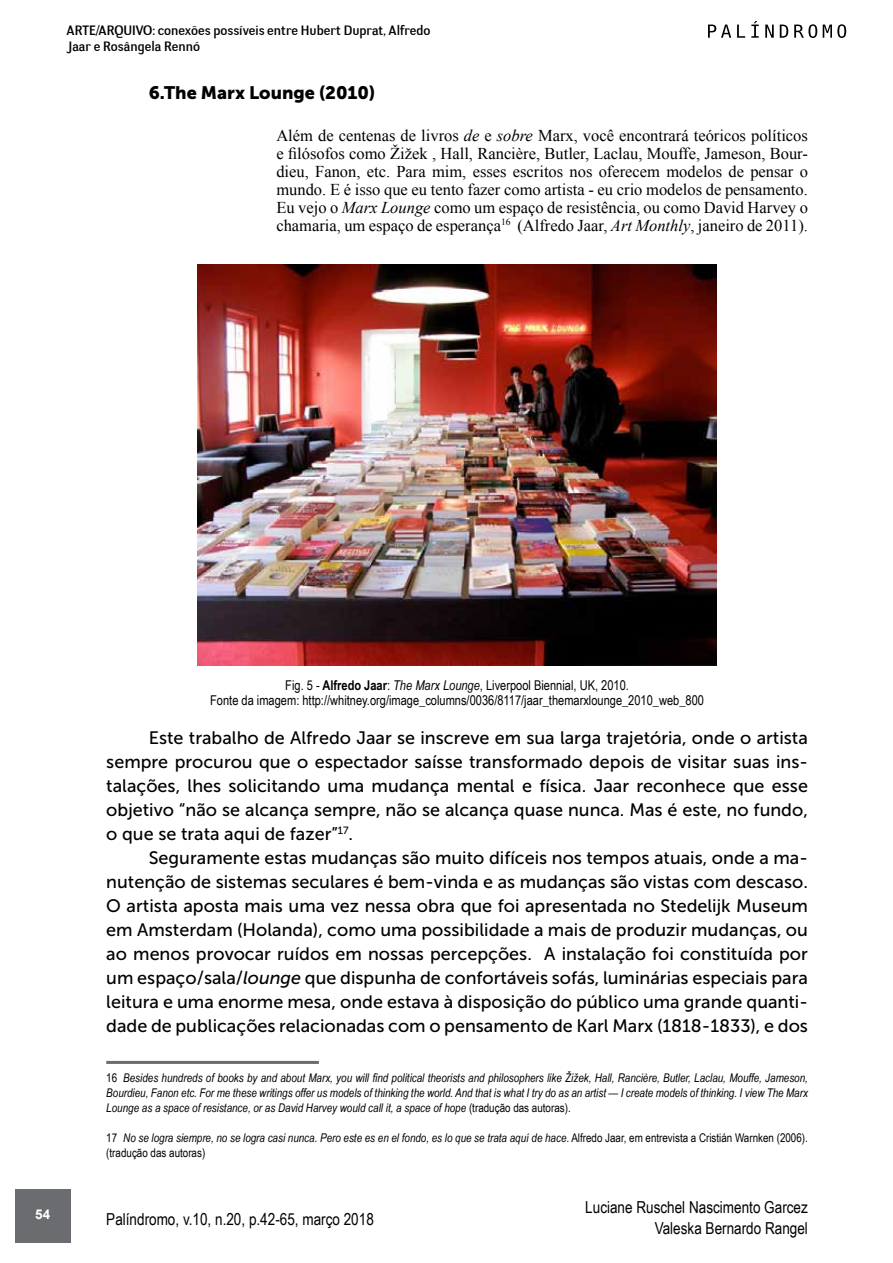
<style>
.page{position:relative;width:893px;height:1263px;background:#fff}
.page>*{position:absolute;margin:0;border:0;box-sizing:border-box;transform-origin:0 0}
.t1{font:18px/24px "Museo Sans 500";color:#000;text-align:justify}
.t2{font:18px "Museo Sans 900";color:#000}
.t3{font:16.5px/18px "Times New Roman";color:#000;text-align:justify}
.t4{font:16.5px/21px "Arial Narrow";color:#000;text-align:right}
.t5{font:13.5px/15px "Arial Narrow";color:#000;text-align:center}
.t6{font:13.5px/16.2px "Negotiate Free";color:#000}
.t7{font:700 13.5px "Arial";color:#fff}
.t8{font:italic 12px/15px "Arial Narrow";color:#000;text-align:justify}
.s1{font-style:italic}
.s2{font-weight:700}
.s3{font-style:normal}
</style>
<div class="page">
<div style="left:15px;top:1189px;width:55px;height:53px;background:#6b6c6f"></div>
<svg style="left:708px;top:25px;width:23px;height:13px"></svg>
<svg style="left:737px;top:25px;width:8px;height:13px"></svg>
<svg style="left:751px;top:21px;width:8px;height:17px"></svg>
<svg style="left:765px;top:25px;width:9px;height:13px"></svg>
<svg style="left:780px;top:25px;width:8px;height:13px"></svg>
<svg style="left:794px;top:24px;width:23px;height:14px"></svg>
<svg style="left:823px;top:24px;width:23px;height:14px"></svg>
<hr style="left:106px;top:1061px;width:213px;height:3px;background:#6b6c6f">
<img style="left:198px;top:265px;width:518px;height:401px">
<p class="t6" style="left:67px;top:22px;width:365px">ARTE/ARQUIVO: conexões possíveis entre Hubert Duprat, Alfredo<br>Jaar e Rosângela Rennó</p>
<p class="t2" style="left:149px;top:82px;width:228px">6.The Marx Lounge (2010)</p>
<p class="t3" style="left:276px;top:126px;width:533px">Além de centenas de livros <span class="s1">de</span> e <span class="s1">sobre</span> Marx, você encontrará teóricos políticos e filósofos como Žižek , Hall, Rancière, Butler, Laclau, Mouffe, Jameson, Bour&shy;dieu, Fanon, etc. Para mim, esses escritos nos oferecem modelos de pensar o mundo. E é isso que eu tento fazer como artista - eu crio modelos de pensamento.<br>Eu vejo o <span class="s1">Marx Lounge</span> como um espaço de resistência, ou como David Harvey o chamaria, um espaço de esperança<sup>16</sup> (Alfredo Jaar, <span class="s1">Art Monthly</span>, janeiro de 2011).</p>
<p class="t7" style="left:35px;top:1205px;width:17px">54</p>
<p class="t5" style="left:210px;top:677px;width:495px">Fig. 5 - <span class="s2">Alfredo Jaar</span>: <span class="s1">The Marx Lounge</span>, Liverpool Biennial, UK, 2010.<br>Fonte da imagem: http://whitney.org/image_columns/0036/8117/jaar_themarxlounge_2010_web_800</p>
<p class="t1" style="left:106px;top:725px;width:703px;text-indent:43px">Este trabalho de Alfredo Jaar se inscreve em sua larga trajetória, onde o artista sempre procurou que o espectador saísse transformado depois de visitar suas ins&shy;talações, lhes solicitando uma mudança mental e física. Jaar reconhece que esse objetivo “não se alcança sempre, não se alcança quase nunca. Mas é este, no fundo, o que se trata aqui de fazer”<sup>17</sup>.</p>
<p class="t1" style="left:106px;top:845px;width:703px;text-indent:43px">Seguramente estas mudanças são muito difíceis nos tempos atuais, onde a ma&shy;nutenção de sistemas seculares é bem-vinda e as mudanças são vistas com descaso.<br>O artista aposta mais uma vez nessa obra que foi apresentada no Stedelijk Museum em Amsterdam (Holanda), como uma possibilidade a mais de produzir mudanças, ou ao menos provocar ruídos em nossas percepções. A instalação foi constituída por um espaço/sala/<span class="s1">lounge</span> que dispunha de confortáveis sofás, luminárias especiais para leitura e uma enorme mesa, onde estava à disposição do público uma grande quanti&shy;dade de publicações relacionadas com o pensamento de Karl Marx (1818-1833), e dos</p>
<p class="t8" style="left:106px;top:1070px;width:703px"><span class="s3">16</span> Besides hundreds of books by and about Marx, you will find political theorists and philosophers like Žižek, Hall, Rancière, Butler, Laclau, Mouffe, Jameson, Bourdieu, Fanon etc. For me these writings offer us models of thinking the world. And that is what I try do as an artist — I create models of thinking. I view The Marx Lounge as a space of resistance, or as David Harvey would call it, a space of hope <span class="s3">(tradução das autoras).</span></p>
<p class="t8" style="left:106px;top:1130px;width:703px"><span class="s3">17</span> No se logra siempre, no se logra casi nunca. Pero este es en el fondo, es lo que se trata aquí de hace<span class="s3">. Alfredo Jaar, em entrevista a Cristián Warnken (2006). (tradução das autoras)</span></p>
<p class="t4" style="left:106px;top:1207px;width:269px">Palíndromo, v.10, n.20, p.42-65, março 2018</p>
<p class="t4" style="left:585px;top:1196px;width:224px">Luciane Ruschel Nascimento Garcez<br>Valeska Bernardo Rangel</p>
</div>
